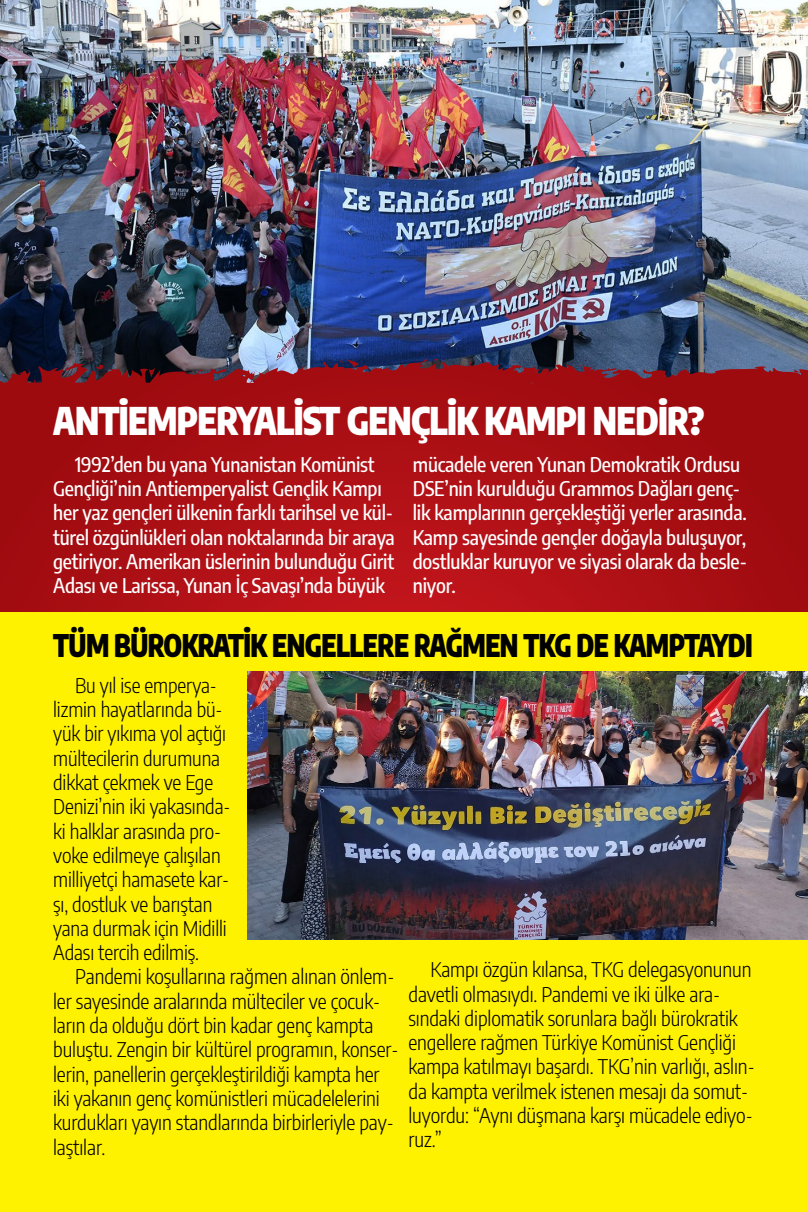
<style>
.page{position:relative;width:808px;height:1212px;background:#fff}
.page>*{position:absolute;margin:0;border:0;box-sizing:border-box;transform-origin:0 0}
.t1{font:900 37.5px "Encode Sans Condensed";letter-spacing:-.02em;color:#fff;scale:.93 1}
.t2{font:900 30.67px "Encode Sans Condensed";letter-spacing:-.02em;color:#000;scale:.88 1}
.t3{font:300 20.25px/24.3px "Encode Sans Condensed";letter-spacing:-.005em;color:#000}
.t4{font:500 20.25px/24.3px "Encode Sans Condensed";letter-spacing:-.01em;color:#fff}
</style>
<div class="page">
<img style="left:0;top:0;width:808px;height:359px">
<svg style="left:0;top:359px;width:808px;height:253px;background:#a31117"></svg>
<div style="left:0;top:612px;width:808px;height:600px;background:#fff200"></div>
<img style="left:247px;top:672px;width:561px;height:267px">
<h1 class="t1" style="left:53px;top:391px;width:44px">ANTIE</h1>
<h1 class="t1" style="left:147px;top:391px;width:116px">MPERYALIST</h1>
<h1 class="t1" style="left:347px;top:391px;width:386px">GENÇLIK KAMPI NEDIR?</h1>
<p class="t4" style="left:53px;top:451px;width:343px;text-indent:22px">1992’den bu yana Yunanistan Komünist Gençliği’nin Antiemperyalist Gençlik Kampı her yaz gençleri ülkenin farklı tarihsel ve kül&shy;türel özgünlükleri olan noktalarında bir araya getiriyor. Amerikan üslerinin bulunduğu Girit Adası ve Larissa, Yunan İç Savaşı’nda büyük</p>
<p class="t4" style="left:413px;top:451px;width:336px">mücadele veren Yunan Demokratik Ordusu DSE’nin kurulduğu Grammos Dağları genç&shy;lik kamplarının gerçekleştiği yerler arasında.<br>Kamp sayesinde gençler doğayla buluşuyor, dostluklar kuruyor ve siyasi olarak da besle&shy;niyor.</p>
<h2 class="t2" style="left:53px;top:621px;width:199px">TÜM BÜROKRATIK</h2>
<h2 class="t2" style="left:272px;top:621px;width:35px">ENGELLE</h2>
<h2 class="t2" style="left:377px;top:621px;width:425px">RE RAĞMEN TKG DE KAMPTAYDI</h2>
<p class="t3" style="left:53px;top:672px;width:179px;text-indent:22px">Bu yıl ise emperya&shy;lizmin hayatlarında bü&shy;yük bir yıkıma yol açtığı mültecilerin durumuna dikkat çekmek ve Ege<br>Denizi’nin iki yakasında&shy;ki halklar arasında pro&shy;voke edilmeye çalışılan milliyetçi hamasete kar&shy;şı, dostluk ve barıştan yana durmak için Midilli<br>Adası tercih edilmiş.</p>
<p class="t3" style="left:53px;top:964px;width:347px;text-indent:22px">Pandemi koşullarına rağmen alınan önlem&shy;ler sayesinde aralarında mülteciler ve çocuk&shy;ların da olduğu dört bin kadar genç kampta buluştu. Zengin bir kültürel programın, konser&shy;lerin, panellerin gerçekleştirildiği kampta her iki yakanın genç komünistleri mücadelelerini kurdukları yayın standlarında birbirleriyle pay&shy;laştılar.</p>
<p class="t3" style="left:408px;top:957px;width:348px;text-indent:22px">Kampı özgün kılansa, TKG delegasyonunun davetli olmasıydı. Pandemi ve iki ülke ara&shy;sındaki diplomatik sorunlara bağlı bürokratik engellere rağmen Türkiye Komünist Gençliği kampa katılmayı başardı. TKG’nin varlığı, aslın&shy;da kampta verilmek istenen mesajı da somut&shy;luyordu: “Aynı düşmana karşı mücadele ediyo&shy;ruz.”</p>
</div>
